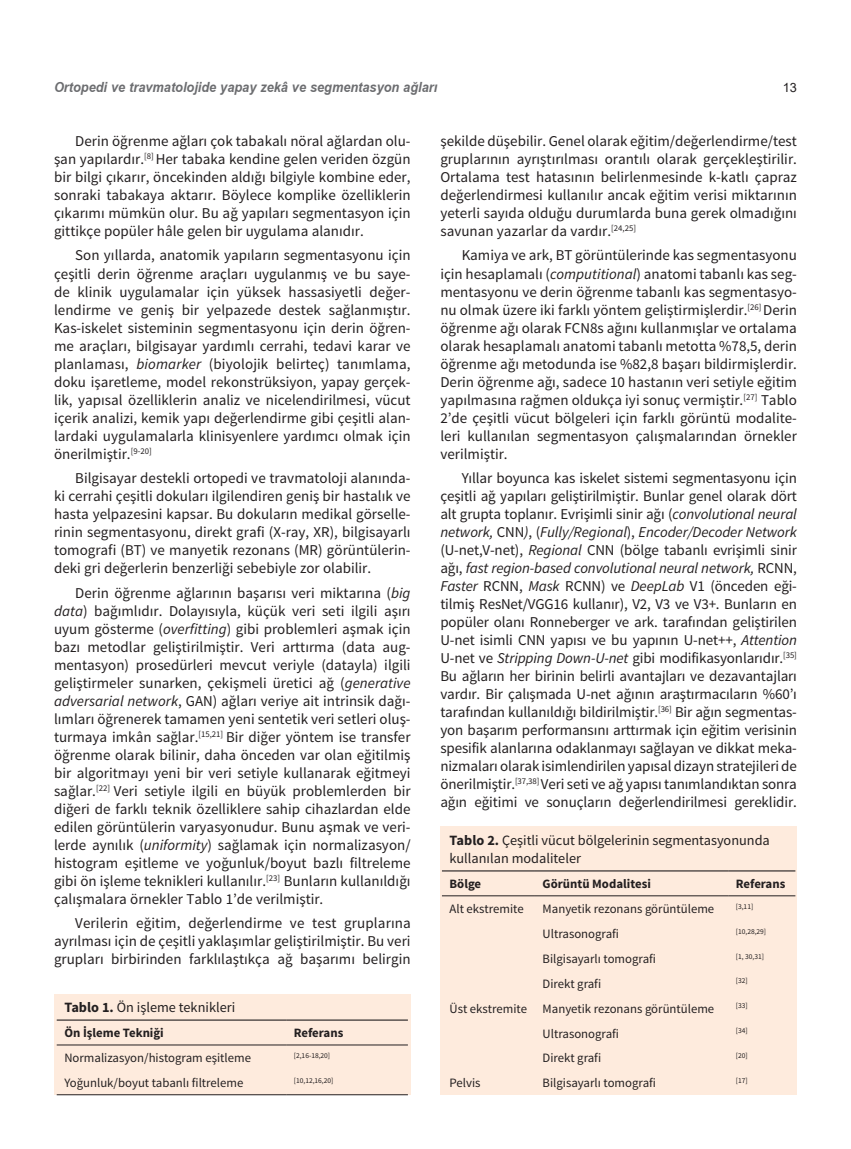
<style>
.page{position:relative;width:851px;height:1149px;background:#fff}
.page>*{position:absolute;margin:0;border:0;box-sizing:border-box;transform-origin:0 0}
.t1{font:15px/18px "Source Sans Pro";color:#231f20;text-align:justify}
.t2{font:14.25px/18.8px "Source Sans Pro";color:#231f20}
.t3{font:italic 700 14.1px "TR Arial";color:#6c6d70;scale:.91 1}
.t4{font:12.75px "Source Sans Pro";color:#231f20}
.t5{font:700 12.75px "Source Sans Pro";color:#231f20}
.t6{font:12.75px "Arial";color:#231f20}
.t7{font:7.5px "Source Sans Pro";color:#231f20}
.s1{font-style:italic}
.s2{font-weight:700}
</style>
<div class="page">
<div style="left:57px;top:994px;width:351px;height:100px;background:#feebdd"></div>
<hr style="left:57px;top:1019px;width:229px;height:1px;background:#231f20">
<hr style="left:286px;top:1019px;width:122px;height:1px;background:#231f20">
<hr style="left:57px;top:1044px;width:229px;height:1px;background:#231f20">
<hr style="left:286px;top:1044px;width:122px;height:1px;background:#231f20">
<hr style="left:57px;top:1094px;width:229px;height:1px;background:#231f20">
<hr style="left:286px;top:1094px;width:122px;height:1px;background:#231f20">
<div style="left:442px;top:826px;width:353px;height:268px;background:#feebdd"></div>
<hr style="left:442px;top:870px;width:93px;height:1px;background:#231f20">
<hr style="left:535px;top:870px;width:193px;height:1px;background:#231f20">
<hr style="left:728px;top:870px;width:67px;height:1px;background:#231f20">
<hr style="left:442px;top:895px;width:93px;height:1px;background:#231f20">
<hr style="left:535px;top:895px;width:193px;height:1px;background:#231f20">
<hr style="left:728px;top:895px;width:67px;height:1px;background:#231f20">
<p class="t3" style="left:54px;top:77px;width:422px">Ortopedi ve travmatolojide yapay zekâ ve segmentasyon ağları</p>
<p class="t6" style="left:782px;top:79px;width:16px">13</p>
<p class="t1" style="left:54px;top:132px;width:358px;text-indent:21px">Derin öğrenme ağları çok tabakalı nöral ağlardan olu&shy;şan yapılardır.<sup>[8]</sup> Her tabaka kendine gelen veriden özgün bir bilgi çıkarır, öncekinden aldığı bilgiyle kombine eder, sonraki tabakaya aktarır. Böylece komplike özelliklerin çıkarımı mümkün olur. Bu ağ yapıları segmentasyon için gittikçe popüler hâle gelen bir uygulama alanıdır.</p>
<p class="t1" style="left:54px;top:247px;width:358px;text-indent:21px">Son yıllarda, anatomik yapıların segmentasyonu için çeşitli derin öğrenme araçları uygulanmış ve bu saye&shy;de klinik uygulamalar için yüksek hassasiyetli değer&shy;lendirme ve geniş bir yelpazede destek sağlanmıştır.<br>Kas-iskelet sisteminin segmentasyonu için derin öğren&shy;me araçları, bilgisayar yardımlı cerrahi, tedavi karar ve planlaması, <span class="s1">biomarker</span> (biyolojik belirteç) tanımlama, doku işaretleme, model rekonstrüksiyon, yapay gerçek&shy;lik, yapısal özelliklerin analiz ve nicelendirilmesi, vücut içerik analizi, kemik yapı değerlendirme gibi çeşitli alan&shy;lardaki uygulamalarla klinisyenlere yardımcı olmak için önerilmiştir.<sup>[9-20]</sup></p>
<p class="t1" style="left:54px;top:469px;width:358px;text-indent:21px">Bilgisayar destekli ortopedi ve travmatoloji alanında&shy;ki cerrahi çeşitli dokuları ilgilendiren geniş bir hastalık ve hasta yelpazesini kapsar. Bu dokuların medikal görselle&shy;rinin segmentasyonu, direkt grafi (X-ray, XR), bilgisayarlı tomografi (BT) ve manyetik rezonans (MR) görüntülerin&shy;deki gri değerlerin benzerliği sebebiyle zor olabilir.</p>
<p class="t1" style="left:54px;top:583px;width:358px;text-indent:21px">Derin öğrenme ağlarının başarısı veri miktarına (<span class="s1">big data</span>) bağımlıdır. Dolayısıyla, küçük veri seti ilgili aşırı uyum gösterme (<span class="s1">overfitting</span>) gibi problemleri aşmak için bazı metodlar geliştirilmiştir. Veri arttırma (data aug&shy;mentasyon) prosedürleri mevcut veriyle (datayla) ilgili geliştirmeler sunarken, çekişmeli üretici ağ (<span class="s1">generative adversarial network</span>, GAN) ağları veriye ait intrinsik dağı&shy;lımları öğrenerek tamamen yeni sentetik veri setleri oluş&shy;turmaya imkân sağlar.<sup>[15,21]</sup> Bir diğer yöntem ise transfer öğrenme olarak bilinir, daha önceden var olan eğitilmiş bir algoritmayı yeni bir veri setiyle kullanarak eğitmeyi sağlar.<sup>[22]</sup> Veri setiyle ilgili en büyük problemlerden bir diğeri de farklı teknik özelliklere sahip cihazlardan elde edilen görüntülerin varyasyonudur. Bunu aşmak ve veri&shy;lerde aynılık (<span class="s1">uniformity</span>) sağlamak için normalizasyon/ histogram eşitleme ve yoğunluk/boyut bazlı filtreleme gibi ön işleme teknikleri kullanılır.<sup>[23]</sup> Bunların kullanıldığı çalışmalara örnekler Tablo 1’de verilmiştir.</p>
<p class="t1" style="left:54px;top:914px;width:358px;text-indent:21px">Verilerin eğitim, değerlendirme ve test gruplarına ayrılması için de çeşitli yaklaşımlar geliştirilmiştir. Bu veri grupları birbirinden farklılaştıkça ağ başarımı belirgin</p>
<p class="t2" style="left:64px;top:998px;width:172px"><span class="s2">Tablo 1.</span> Ön işleme teknikleri</p>
<p class="t5" style="left:64px;top:1024px;width:101px">Ön İşleme Tekniği</p>
<p class="t5" style="left:294px;top:1024px;width:51px">Referans</p>
<p class="t4" style="left:64px;top:1049px;width:188px">Normalizasyon/histogram eşitleme</p>
<p class="t7" style="left:294px;top:1050px;width:38px">[2,16-18,20]</p>
<p class="t4" style="left:64px;top:1074px;width:180px">Yoğunluk/boyut tabanlı filtreleme</p>
<p class="t7" style="left:294px;top:1075px;width:41px">[10,12,16,20]</p>
<p class="t1" style="left:440px;top:132px;width:358px">şekilde düşebilir. Genel olarak eğitim/değerlendirme/test gruplarının ayrıştırılması orantılı olarak gerçekleştirilir.<br>Ortalama test hatasının belirlenmesinde k-katlı çapraz değerlendirmesi kullanılır ancak eğitim verisi miktarının yeterli sayıda olduğu durumlarda buna gerek olmadığını savunan yazarlar da vardır.<sup>[24,25]</sup></p>
<p class="t1" style="left:440px;top:247px;width:358px;text-indent:21px">Kamiya ve ark, BT görüntülerinde kas segmentasyonu için hesaplamalı (<span class="s1">computitional</span>) anatomi tabanlı kas seg&shy;mentasyonu ve derin öğrenme tabanlı kas segmentasyo&shy;nu olmak üzere iki farklı yöntem geliştirmişlerdir.<sup>[26]</sup> Derin öğrenme ağı olarak FCN8s ağını kullanmışlar ve ortalama olarak hesaplamalı anatomi tabanlı metotta %78,5, derin öğrenme ağı metodunda ise %82,8 başarı bildirmişlerdir.<br>Derin öğrenme ağı, sadece 10 hastanın veri setiyle eğitim yapılmasına rağmen oldukça iyi sonuç vermiştir.<sup>[27]</sup> Tablo 2’de çeşitli vücut bölgeleri için farklı görüntü modalite&shy;leri kullanılan segmentasyon çalışmalarından örnekler verilmiştir.</p>
<p class="t1" style="left:440px;top:469px;width:358px;text-indent:21px">Yıllar boyunca kas iskelet sistemi segmentasyonu için çeşitli ağ yapıları geliştirilmiştir. Bunlar genel olarak dört alt grupta toplanır. Evrişimli sinir ağı (<span class="s1">convolutional neural network,</span> CNN<span class="s1">)</span>, (<span class="s1">Fully/Regional</span>), <span class="s1">Encoder/Decoder Network </span>(U-net,V-net), <span class="s1">Regional</span> CNN (bölge tabanlı evrişimli sinir ağı, <span class="s1">fast region-based convolutional neural network,</span> RCNN, <span class="s1">Faster</span> RCNN, <span class="s1">Mask</span> RCNN) ve <span class="s1">DeepLab</span> V1 (önceden eği&shy;tilmiş ResNet/VGG16 kullanır), V2, V3 ve V3+. Bunların en popüler olanı Ronneberger ve ark. tarafından geliştirilen U-net isimli CNN yapısı ve bu yapının U-net++, <span class="s1">Attention </span>U-net ve <span class="s1">Stripping Down-U-net</span> gibi modifikasyonlarıdır.<sup>[35] </sup>Bu ağların her birinin belirli avantajları ve dezavantajları vardır. Bir çalışmada U-net ağının araştırmacıların %60’ı tarafından kullanıldığı bildirilmiştir.<sup>[36]</sup> Bir ağın segmentas&shy;yon başarım performansını arttırmak için eğitim verisinin spesifik alanlarına odaklanmayı sağlayan ve dikkat meka&shy;nizmaları olarak isimlendirilen yapısal dizayn stratejileri de önerilmiştir.<sup>[37,38]</sup> Veri seti ve ağ yapısı tanımlandıktan sonra ağın eğitimi ve sonuçların değerlendirilmesi gereklidir.</p>
<p class="t2" style="left:449px;top:830px;width:322px"><span class="s2">Tablo 2.</span> Çeşitli vücut bölgelerinin segmentasyonunda kullanılan modaliteler</p>
<p class="t5" style="left:449px;top:875px;width:33px">Bölge</p>
<p class="t5" style="left:542px;top:875px;width:110px">Görüntü Modalitesi</p>
<p class="t5" style="left:735px;top:875px;width:51px">Referans</p>
<p class="t4" style="left:449px;top:900px;width:76px">Alt ekstremite</p>
<p class="t4" style="left:542px;top:900px;width:173px">Manyetik rezonans görüntüleme</p>
<p class="t7" style="left:735px;top:901px;width:19px">[3,11]</p>
<p class="t4" style="left:542px;top:925px;width:78px">Ultrasonografi</p>
<p class="t7" style="left:735px;top:926px;width:32px">[10,28,29]</p>
<p class="t4" style="left:542px;top:950px;width:115px">Bilgisayarlı tomografi</p>
<p class="t7" style="left:735px;top:951px;width:30px">[1, 30,31]</p>
<p class="t4" style="left:542px;top:975px;width:60px">Direkt grafi</p>
<p class="t7" style="left:735px;top:976px;width:13px">[32]</p>
<p class="t4" style="left:449px;top:1000px;width:266px">Üst ekstremite Manyetik rezonans görüntüleme</p>
<p class="t7" style="left:735px;top:1000px;width:13px">[33]</p>
<p class="t4" style="left:542px;top:1025px;width:78px">Ultrasonografi</p>
<p class="t7" style="left:735px;top:1025px;width:13px">[34]</p>
<p class="t4" style="left:542px;top:1049px;width:60px">Direkt grafi</p>
<p class="t7" style="left:735px;top:1050px;width:13px">[20]</p>
<p class="t4" style="left:449px;top:1074px;width:32px">Pelvis</p>
<p class="t4" style="left:542px;top:1074px;width:115px">Bilgisayarlı tomografi</p>
<p class="t7" style="left:735px;top:1075px;width:13px">[17]</p>
</div>
